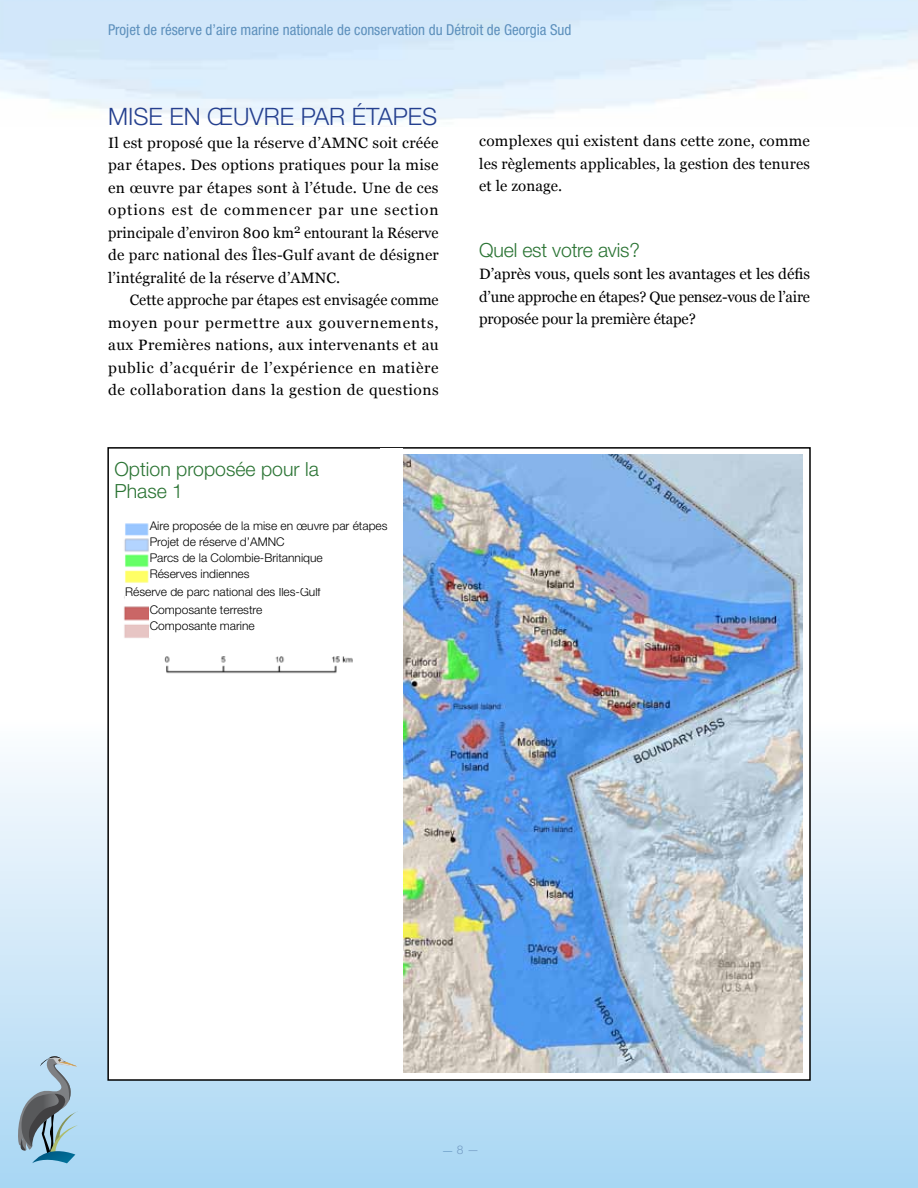
<style>
.page{position:relative;width:918px;height:1188px;background:#fff}
.page>*{position:absolute;margin:0;border:0;box-sizing:border-box;transform-origin:0 0}
.t1{font:300 24px "Helvetica Neue LT Std";color:#25408f}
.t2{font:300 19.5px/22.5px "Helvetica Neue LT Std";color:#2b7434}
.t3{font:15px/22.5px "Georgia";letter-spacing:.015em;color:#000;text-align:justify}
.t4{font:condensed 15px "Helvetica Neue";color:#5d90bc}
.t5{font:15px "Georgia";letter-spacing:.045em;color:#000}
.t6{font:15px "Georgia";letter-spacing:.05em;color:#000}
.t7{font:15px "Georgia";letter-spacing:.06em;color:#000}
.t8{font:300 12px/16.2px "Helvetica Neue LT Std";color:#000}
.t9{font:300 12px "Helvetica Neue LT Std";color:#759dc5}
.s1{font-family:"Times";font-weight:400;color:#5d90bc}
</style>
<div class="page">
<svg style="left:0;top:762px;width:918px;height:426px;background:#c1e0f5"></svg>
<svg style="left:16px;top:1056px;width:63px;height:107px;background:#92aebe"></svg>
<div style="left:108px;top:448px;width:702px;height:632px;background:#fff"></div>
<img style="left:403px;top:454px;width:399px;height:618px">
<img style="left:124px;top:523px;width:229px;height:151px">
<div style="left:150px;top:605px;width:139px;height:32px;background:#fff"></div>
<div style="left:125px;top:588px;width:198px;height:17px;background:#fff"></div>
<div style="left:323px;top:573px;width:23px;height:59px;background:#fff"></div>
<div style="left:311px;top:612px;width:41px;height:25px;background:#fff"></div>
<div style="left:150px;top:521px;width:247px;height:67px;background:#fff"></div>
<p class="t4" style="left:108px;top:21px;width:465px">Projet de réserve d’aire marine nationale de conservation du Détroit de Georgia Sud</p>
<h1 class="t1" style="left:108px;top:102px;width:331px">MISE EN ŒUVRE PAR ÉTAPES</h1>
<p class="t3" style="left:108px;top:132px;width:332px">Il est proposé que la réserve d’AMNC soit créée</p>
<p class="t3" style="left:108px;top:154px;width:332px">par étapes. Des options pratiques pour la mise</p>
<p class="t3" style="left:108px;top:177px;width:332px">en œuvre par étapes sont à l’étude. Une de ces</p>
<p class="t7" style="left:108px;top:201px;width:332px">options est de commencer par une section</p>
<p class="t3" style="left:108px;top:222px;width:332px">principale d’environ 800 km<sup>2</sup> entourant la Réserve</p>
<p class="t3" style="left:108px;top:244px;width:332px">de parc national des Îles-Gulf avant de désigner</p>
<p class="t3" style="left:108px;top:267px;width:234px">l’intégralité de la réserve d’AMNC.</p>
<p class="t3" style="left:130px;top:289px;width:310px">Cette approche par étapes est envisagée comme</p>
<p class="t6" style="left:108px;top:313px;width:332px">moyen pour permettre aux gouvernements,</p>
<p class="t3" style="left:108px;top:334px;width:332px">aux Premières nations, aux intervenants et au</p>
<p class="t5" style="left:108px;top:358px;width:332px">public d’acquérir de l’expérience en matière</p>
<p class="t3" style="left:108px;top:379px;width:332px">de collaboration dans la gestion de questions</p>
<p class="t2" style="left:114px;top:457px;width:206px">Option proposée pour la<br>Phase 1</p>
<p class="t8" style="left:150px;top:517px;width:239px">Aire proposée de la mise en œuvre par étapes<br>Projet de réserve d’AMNC<br>Parcs de la Colombie-Britannique<br>Réserves indiennes</p>
<p class="t8" style="left:125px;top:583px;width:197px">Réserve de parc national des Îles-Gulf</p>
<p class="t8" style="left:150px;top:601px;width:114px">Composante terrestre<br>Composante marine</p>
<p class="t3" style="left:479px;top:130px;width:332px">complexes qui existent dans cette zone, comme les règlements applicables, la gestion des tenures et le zonage.</p>
<p class="t2" style="left:479px;top:238px;width:162px">Quel est votre avis?</p>
<p class="t3" style="left:479px;top:263px;width:332px">D’après vous, quels sont les avantages et les défis d’une approche en étapes? Que pensez-vous de l’aire proposée pour la première étape?</p>
<p class="t9" style="left:442px;top:1142px;width:39px"><span class="s1">—</span> 8 —</p>
</div>
